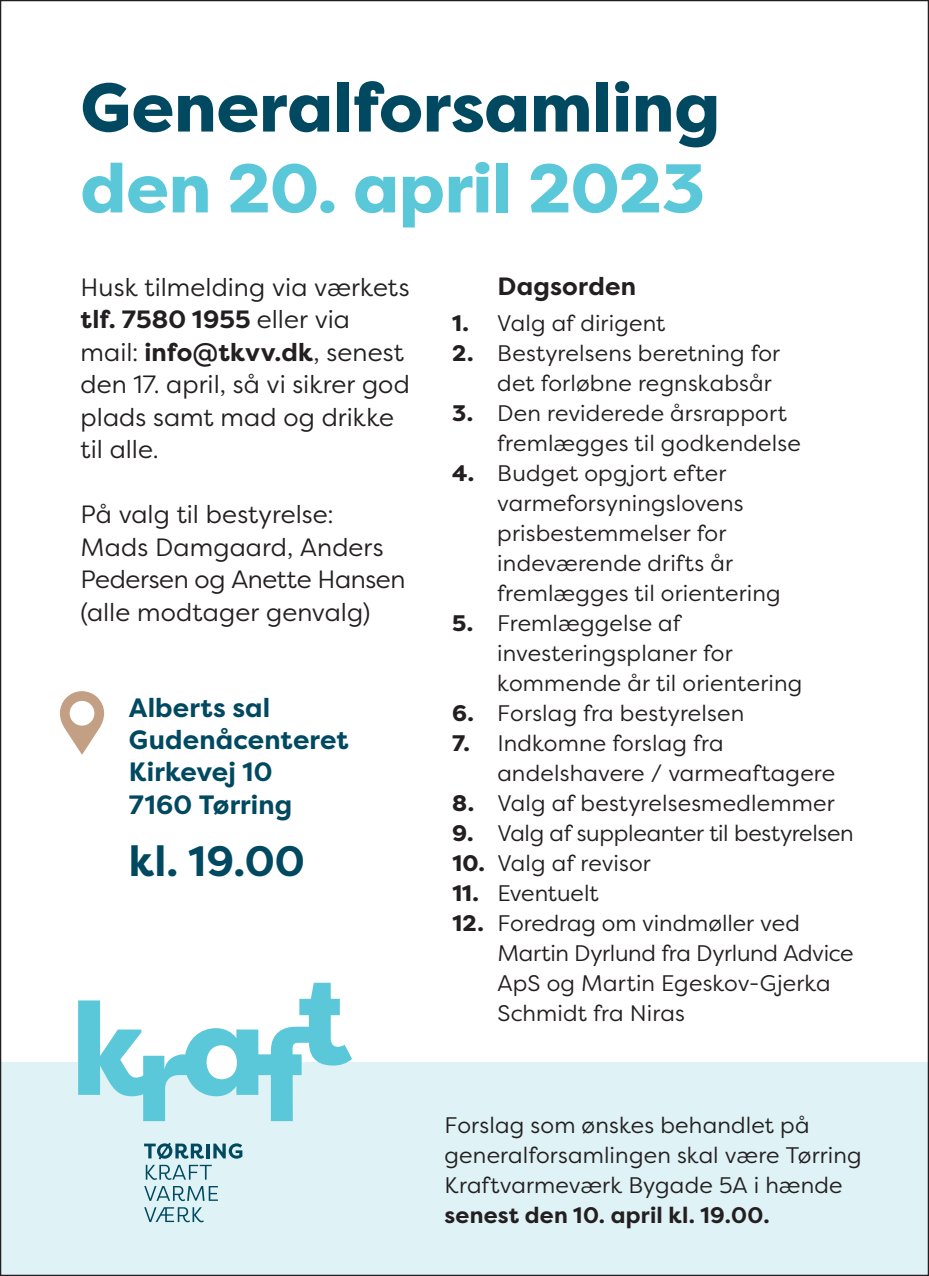
<style>
.page{position:relative;width:929px;height:1276px;background:#fff}
.page>*{position:absolute;margin:0;border:0;box-sizing:border-box;transform-origin:0 0}
.t1{font:800 68.75px "Filson Pro";color:#004960}
.t2{font:800 68.75px "Filson Pro";letter-spacing:-.005em;color:#5bc8d9}
.t3{font:700 42.5px "Filson Pro";color:#004960}
.t4{font:700 26.5px/32.2px "Filson Pro";letter-spacing:.005em;color:#004960}
.t5{font:25px/32.5px "Filson Pro";color:#231f20}
.t6{font:700 25px "Filson Pro";letter-spacing:.01em;color:#231f20}
.t7{font:22.5px/30px "Filson Pro";letter-spacing:.005em;color:#231f20}
.t8{font:700 22.5px "Filson Pro";letter-spacing:.01em;color:#231f20}
.s1{font-weight:700}
.s2{font-weight:800}
</style>
<div class="page">
<div style="left:0;top:1062px;width:928px;height:214px;background:#dff2f6"></div>
<svg style="left:144px;top:1142px;width:98px;height:38px"></svg>
<svg style="left:144px;top:1186px;width:74px;height:15px"></svg>
<svg style="left:144px;top:1207px;width:60px;height:15px"></svg>
<svg style="left:78px;top:982px;width:274px;height:139px"></svg>
<svg style="left:60px;top:691px;width:44px;height:64px"></svg>
<h1 class="t1" style="left:80px;top:64px;width:641px">Generalforsamling</h1>
<h1 class="t2" style="left:80px;top:145px;width:626px">den 20. april 2023</h1>
<p class="t5" style="left:80px;top:270px;width:331px">Husk tilmelding via værkets <span class="s1">tlf. 7580 1955</span> eller via mail: <span class="s1">info@tkvv.dk</span>, senest den 17. april, så vi sikrer god plads samt mad og drikke til alle.</p>
<p class="t5" style="left:80px;top:498px;width:326px">På valg til bestyrelse:<br>Mads Damgaard, Anders<br>Pedersen og Anette Hansen (alle modtager genvalg)</p>
<p class="t4" style="left:129px;top:692px;width:221px">Alberts sal<br>Gudenåcenteret<br>Kirkevej 10<br>7160 Tørring</p>
<h2 class="t3" style="left:129px;top:834px;width:177px">kl. 19.00</h2>
<p class="t6" style="left:497px;top:270px;width:140px">Dagsorden</p>
<p class="t7" style="left:452px;top:308px;width:214px"><span class="s2">1.</span> Valg af dirigent</p>
<p class="t7" style="left:497px;top:338px;width:284px;text-indent:-45px"><span class="s2">2.</span> Bestyrelsens beretning for det forløbne regnskabsår</p>
<p class="t7" style="left:497px;top:397px;width:305px;text-indent:-45px"><span class="s2">3.</span> Den reviderede årsrapport fremlægges til godkendelse</p>
<p class="t7" style="left:497px;top:457px;width:285px;text-indent:-45px"><span class="s2">4.</span> Budget opgjort efter varmeforsyningslovens prisbestemmelser for indeværende drifts år fremlægges til orientering</p>
<p class="t7" style="left:497px;top:607px;width:306px;text-indent:-45px"><span class="s2">5.</span> Fremlæggelse af investeringsplaner for kommende år til orientering</p>
<p class="t7" style="left:452px;top:697px;width:293px"><span class="s2">6.</span> Forslag fra bestyrelsen</p>
<p class="t7" style="left:497px;top:727px;width:339px;text-indent:-45px"><span class="s2">7.</span> Indkomne forslag fra andelshavere / varmeaftagere</p>
<p class="t7" style="left:452px;top:787px;width:384px"><span class="s2">8.</span> Valg af bestyrelsesmedlemmer</p>
<p class="t7" style="left:452px;top:817px;width:403px"><span class="s2">9.</span> Valg af suppleanter til bestyrelsen</p>
<p class="t7" style="left:452px;top:847px;width:200px"><span class="s2">10.</span> Valg af revisor</p>
<p class="t7" style="left:452px;top:877px;width:148px"><span class="s2">11.</span> Eventuelt</p>
<p class="t7" style="left:497px;top:907px;width:357px;text-indent:-45px"><span class="s2">12.</span> Foredrag om vindmøller ved<br>Martin Dyrlund fra Dyrlund Advice<br>ApS og Martin Egeskov-Gjerka<br>Schmidt fra Niras</p>
<p class="t7" style="left:444px;top:1109px;width:418px">Forslag som ønskes behandlet på generalforsamlingen skal være Tørring<br>Kraftvarmeværk Bygade 5A i hænde</p>
<p class="t8" style="left:444px;top:1200px;width:326px">senest den 10. april kl. 19.00.</p>
</div>
